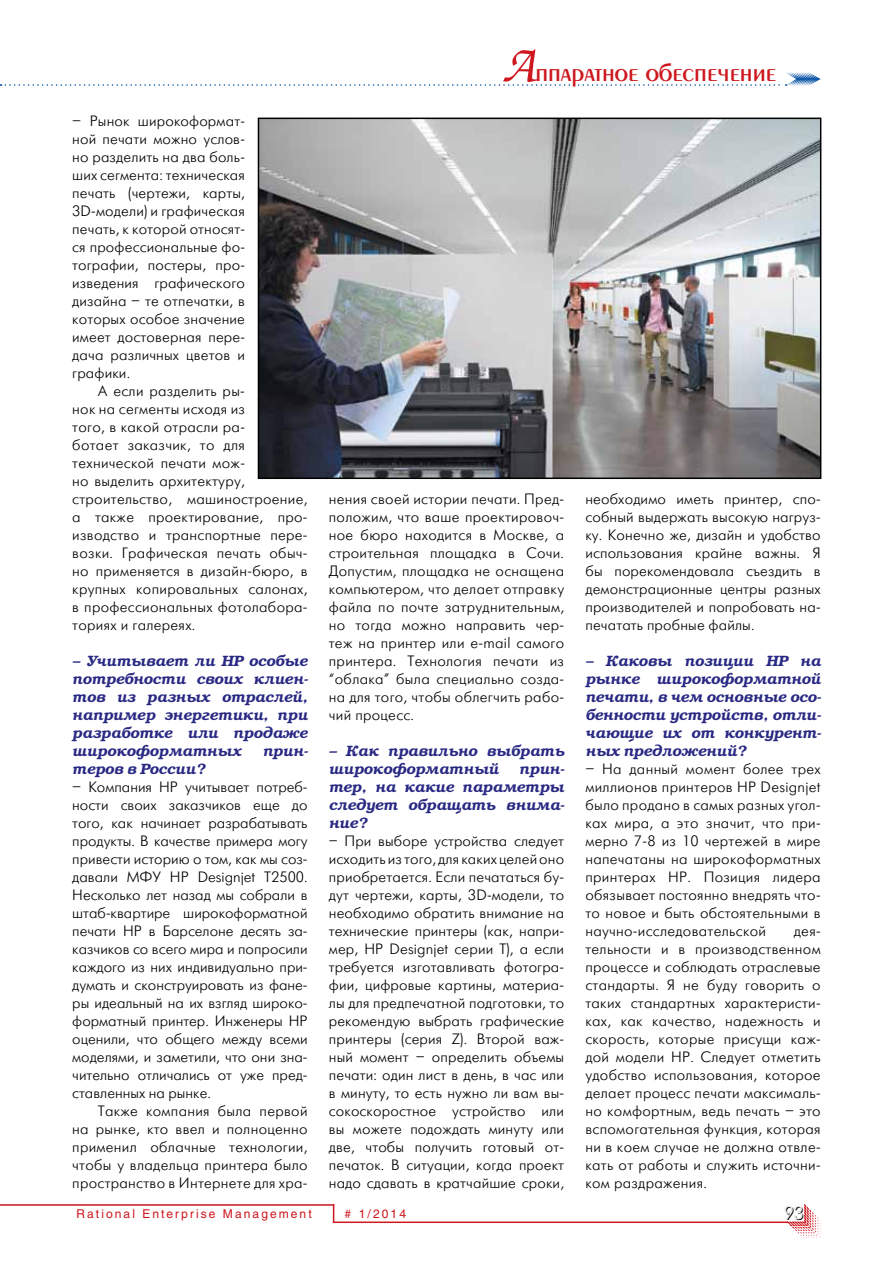
<style>
.page{position:relative;width:893px;height:1263px;background:#fff}
.page>*{position:absolute;margin:0;border:0;box-sizing:border-box;transform-origin:0 0}
.t1{font:27px "Penta Demi";color:#ce171e}
.t2{font:18px "Futuris Shadow C";color:#000}
.t3{font:15px/18px "Futuris Light C";letter-spacing:.02em;color:#000;text-align:justify}
.t4{font:italic 600 15px/18px "Bookman C";color:#292984;text-align:justify}
.t5{font:12px "Helios";letter-spacing:.17em;color:#ce171e}
.s1{font-family:"Zapf Chancery C";font-size:54px}
</style>
<div class="page">
<svg style="left:787px;top:1204px;width:34px;height:34px"></svg>
<hr style="left:0;top:1204px;width:334px;height:2px;background:#ce171e">
<svg style="left:333px;top:1206px;width:1px;height:15px"></svg>
<hr style="left:333px;top:1221px;width:455px;height:2px;background:#ce171e">
<svg style="left:0;top:72px;width:821px;height:14px"></svg>
<img style="left:261px;top:121px;width:557px;height:355px">
<div style="left:258px;top:118px;width:563px;height:361px;border:2px solid #000"></div>
<p class="t3" style="left:72px;top:112px;width:174px">– Рынок широкоформат&shy;ной печати можно услов&shy;но разделить на два боль&shy;ших сегмента: техническая печать (чертежи, карты, 3D-модели) и графическая печать, к которой относят&shy;ся профессиональные фо&shy;тографии, постеры, про&shy;изведения графического дизайна – те отпечатки, в которых особое значение имеет достоверная пере&shy;дача различных цветов и графики.</p>
<p class="t3" style="left:72px;top:382px;width:237px;text-align:left;text-indent:26px">А если разделить ры-<br>нок на сегменты исходя из<br>того, в какой отрасли ра-<br>ботает заказчик, то для технической печати мож-<br>но выделить архитектуру, строительство, машиностроение, а также проектирование, про&shy;изводство и транспортные пере&shy;возки. Графическая печать обыч&shy;но применяется в дизайн-бюро, в крупных копировальных салонах, в профессиональных фотолабора&shy;ториях и галереях.</p>
<p class="t4" style="left:72px;top:652px;width:237px">– Учитывает ли HP особые потребности своих клиен&shy;тов из разных отраслей, например энергетики, при разработке или продаже широкоформатных</p>
<p class="t4" style="left:263px;top:742px;width:47px">прин-</p>
<p class="t4" style="left:72px;top:760px;width:134px">теров в России?</p>
<p class="t3" style="left:72px;top:778px;width:237px">– Компания HP учитывает потреб&shy;ности своих заказчиков еще до того, как начинает разрабатывать продукты. В качестве примера могу привести историю о том, как мы соз&shy;давали МФУ HP Designjet T2500.<br>Несколько лет назад мы собрали в штаб-квартире широкоформатной печати HP в Барселоне десять за&shy;казчиков со всего мира и попросили каждого из них индивидуально при&shy;думать и сконструировать из фане&shy;ры идеальный на их взгляд широко&shy;форматный принтер. Инженеры HP оценили, что общего между всеми моделями, и заметили, что они зна&shy;чительно отличались от уже пред&shy;ставленных на рынке.</p>
<p class="t3" style="left:72px;top:1102px;width:237px;text-indent:26px">Также компания была первой на рынке, кто ввел и полноценно применил облачные технологии, чтобы у владельца принтера было пространство в Интернете для хра-</p>
<h1 class="t1" style="left:502px;top:59px;width:276px"><span class="s1">А</span>ппаратное обеспечение</h1>
<p class="t3" style="left:329px;top:490px;width:237px">нения своей истории печати. Пред&shy;положим, что ваше проектировоч&shy;ное бюро находится в Москве, а строительная площадка в Сочи.<br>Допустим, площадка не оснащена компьютером, что делает отправку файла по почте затруднительным, но тогда можно направить чер&shy;теж на принтер или e-mail самого принтера. Технология печати из “облака” была специально созда&shy;на для того, чтобы облегчить рабо&shy;чий процесс.</p>
<p class="t4" style="left:329px;top:742px;width:237px">– Как правильно выбрать широкоформатный</p>
<p class="t4" style="left:329px;top:760px;width:237px;text-indent:190px">прин&shy;тер, на какие параметры следует обращать внима&shy;ние?</p>
<p class="t3" style="left:329px;top:832px;width:237px">– При выборе устройства следует исходить из того, для каких целей оно приобретается. Если печататься бу&shy;дут чертежи, карты, 3D-модели, то необходимо обратить внимание на технические принтеры (как, напри&shy;мер, HP Designjet серии T), а если требуется изготавливать фотогра&shy;фии, цифровые картины, материа&shy;лы для предпечатной подготовки, то рекомендую выбрать графические принтеры (серия Z). Второй важ&shy;ный момент – определить объемы печати: один лист в день, в час или в минуту, то есть нужно ли вам вы&shy;сокоскоростное устройство или вы можете подождать минуту или две, чтобы получить готовый от&shy;печаток. В ситуации, когда проект надо сдавать в кратчайшие сроки,</p>
<p class="t3" style="left:585px;top:490px;width:237px">необходимо иметь принтер, спо&shy;собный выдержать высокую нагруз&shy;ку. Конечно же, дизайн и удобство использования крайне важны. Я бы порекомендовала съездить в демонстрационные центры разных производителей и попробовать на&shy;печатать пробные файлы.</p>
<p class="t4" style="left:585px;top:652px;width:237px">– Каковы позиции HP на рынке широкоформатной печати, в чем основные осо&shy;бенности устройств, отли&shy;чающие их от конкурент&shy;ных предложений?</p>
<p class="t3" style="left:585px;top:760px;width:237px">– На данный момент более трех миллионов принтеров HP Designjet было продано в самых разных угол&shy;ках мира, а это значит, что при&shy;мерно 7-8 из 10 чертежей в мире напечатаны на широкоформатных принтерах HP. Позиция лидера обязывает постоянно внедрять что&shy;то новое и быть обстоятельными в научно-исследовательской</p>
<p class="t3" style="left:585px;top:922px;width:237px;text-indent:208px">дея&shy;тельности и в производственном процессе и соблюдать отраслевые стандарты. Я не буду говорить о таких стандартных характеристи&shy;ках, как качество, надежность и скорость, которые присущи каж&shy;дой модели HP. Следует отметить удобство использования, которое делает процесс печати максималь&shy;но комфортным, ведь печать – это вспомогательная функция, которая ни в коем случае не должна отвле&shy;кать от работы и служить источни&shy;ком раздражения.</p>
<p class="t5" style="left:77px;top:1207px;width:237px">Rational Enterprise Management</p>
<p class="t5" style="left:345px;top:1207px;width:63px"># 1/2014</p>
<p class="t2" style="left:784px;top:1204px;width:21px">93</p>
</div>
